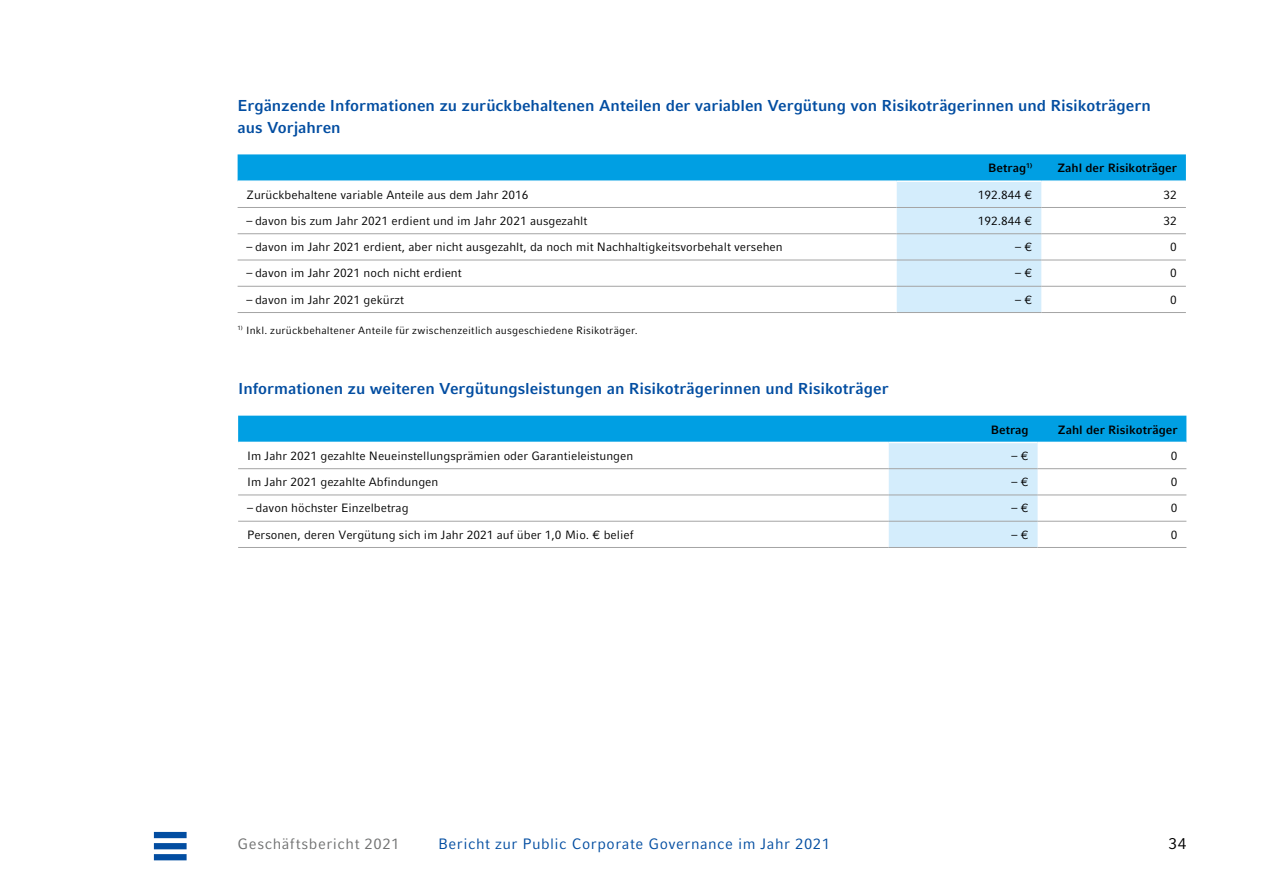
<style>
.page{position:relative;width:1263px;height:893px;background:#fff}
.page>*{position:absolute;margin:0;border:0;box-sizing:border-box;transform-origin:0 0}
._04_Headline_Absatz{font:700 15.75px/21.8px "Compatil Fact LT Pro";color:#024da1}
.t1{font:15.75px "Compatil Fact LT Pro";color:#000}
.t2{font:15px "Compatil Fact LT Pro";letter-spacing:.035em;color:#024da1}
.t3{font:15px "Compatil Fact LT Pro";letter-spacing:.035em;color:#6f7070}
._01_Tabelle_Text_reg{font:12px "Compatil Fact LT Pro";color:#000}
._04_Tabelle_Text_bol{font:700 12px "Compatil Fact LT Pro";color:#000}
._02_Tabelle_Text_reg{font:12px "Compatil Fact LT Pro";color:#000}
.Tabelle__Fußnote_CD{font:10.5px "Compatil Fact LT Pro";letter-spacing:.02em;color:#000}
</style>
<div class="page">
<svg style="left:238px;top:416px;width:948px;height:131px"></svg>
<hr style="left:238px;top:495px;width:651px;height:1px;background:#a4a4a4">
<hr style="left:889px;top:495px;width:148px;height:1px;background:#a4a4a4">
<hr style="left:1037px;top:495px;width:149px;height:1px;background:#a4a4a4">
<hr style="left:238px;top:521px;width:651px;height:1px;background:#a4a4a4">
<hr style="left:889px;top:521px;width:148px;height:1px;background:#a4a4a4">
<hr style="left:1037px;top:521px;width:149px;height:1px;background:#a4a4a4">
<hr style="left:238px;top:442px;width:651px;height:1px;background:#fff">
<hr style="left:889px;top:442px;width:148px;height:1px;background:#fff">
<hr style="left:1037px;top:442px;width:149px;height:1px;background:#fff">
<hr style="left:238px;top:468px;width:651px;height:1px;background:#a4a4a4">
<hr style="left:889px;top:468px;width:148px;height:1px;background:#a4a4a4">
<hr style="left:1037px;top:468px;width:149px;height:1px;background:#a4a4a4">
<hr style="left:238px;top:547px;width:651px;height:1px;background:#a4a4a4">
<hr style="left:889px;top:547px;width:148px;height:1px;background:#a4a4a4">
<hr style="left:1037px;top:547px;width:149px;height:1px;background:#a4a4a4">
<svg style="left:238px;top:154px;width:948px;height:158px"></svg>
<hr style="left:238px;top:233px;width:659px;height:1px;background:#a4a4a4">
<hr style="left:897px;top:233px;width:144px;height:1px;background:#a4a4a4">
<hr style="left:1041px;top:233px;width:145px;height:1px;background:#a4a4a4">
<hr style="left:238px;top:260px;width:659px;height:1px;background:#a4a4a4">
<hr style="left:897px;top:260px;width:144px;height:1px;background:#a4a4a4">
<hr style="left:1041px;top:260px;width:145px;height:1px;background:#a4a4a4">
<hr style="left:238px;top:286px;width:659px;height:1px;background:#a4a4a4">
<hr style="left:897px;top:286px;width:144px;height:1px;background:#a4a4a4">
<hr style="left:1041px;top:286px;width:145px;height:1px;background:#a4a4a4">
<hr style="left:238px;top:312px;width:659px;height:1px;background:#a4a4a4">
<hr style="left:897px;top:312px;width:144px;height:1px;background:#a4a4a4">
<hr style="left:1041px;top:312px;width:145px;height:1px;background:#a4a4a4">
<hr style="left:238px;top:180px;width:659px;height:2px;background:#fff">
<hr style="left:897px;top:180px;width:144px;height:2px;background:#fff">
<hr style="left:1041px;top:180px;width:145px;height:2px;background:#fff">
<hr style="left:238px;top:207px;width:659px;height:1px;background:#a5a5a5">
<hr style="left:897px;top:207px;width:144px;height:1px;background:#a5a5a5">
<hr style="left:1041px;top:207px;width:145px;height:1px;background:#a5a5a5">
<div style="left:154px;top:832px;width:33px;height:6px;background:#024da1"></div>
<div style="left:154px;top:854px;width:33px;height:6px;background:#024da1"></div>
<div style="left:154px;top:843px;width:33px;height:6px;background:#024da1"></div>
<p class="_04_Headline_Absatz" style="left:238px;top:95px;width:915px">Ergänzende Informationen zu zurückbehaltenen Anteilen der variablen Vergütung von Risikoträgerinnen und Risikoträgern aus Vorjahren</p>
<p class="_04_Tabelle_Text_bol" style="left:988px;top:161px;width:46px">Betrag<sup>1)</sup></p>
<p class="_04_Tabelle_Text_bol" style="left:1057px;top:161px;width:121px">Zahl der Risikoträger</p>
<p class="_01_Tabelle_Text_reg" style="left:247px;top:187px;width:284px">Zurückbehaltene variable Anteile aus dem Jahr 2016</p>
<p class="_02_Tabelle_Text_reg" style="left:978px;top:187px;width:56px">192.844 €</p>
<p class="_02_Tabelle_Text_reg" style="left:1163px;top:187px;width:15px">32</p>
<p class="_01_Tabelle_Text_reg" style="left:247px;top:214px;width:342px">– davon bis zum Jahr 2021 erdient und im Jahr 2021 ausgezahlt</p>
<p class="_02_Tabelle_Text_reg" style="left:978px;top:214px;width:56px">192.844 €</p>
<p class="_02_Tabelle_Text_reg" style="left:1163px;top:214px;width:15px">32</p>
<p class="_01_Tabelle_Text_reg" style="left:247px;top:240px;width:538px">– davon im Jahr 2021 erdient, aber nicht ausgezahlt, da noch mit Nachhaltigkeitsvorbehalt versehen</p>
<p class="_02_Tabelle_Text_reg" style="left:1015px;top:240px;width:19px">– €</p>
<p class="_02_Tabelle_Text_reg" style="left:1170px;top:240px;width:8px">0</p>
<p class="_01_Tabelle_Text_reg" style="left:247px;top:266px;width:217px">– davon im Jahr 2021 noch nicht erdient</p>
<p class="_02_Tabelle_Text_reg" style="left:1015px;top:266px;width:19px">– €</p>
<p class="_02_Tabelle_Text_reg" style="left:1170px;top:266px;width:8px">0</p>
<p class="_01_Tabelle_Text_reg" style="left:247px;top:292px;width:159px">– davon im Jahr 2021 gekürzt</p>
<p class="_02_Tabelle_Text_reg" style="left:1015px;top:292px;width:19px">– €</p>
<p class="_02_Tabelle_Text_reg" style="left:1170px;top:292px;width:8px">0</p>
<h4 class="Tabelle__Fußnote_CD" style="left:238px;top:324px;width:402px"><sup>1)</sup> Inkl. zurückbehaltener Anteile für zwischenzeitlich ausgeschiedene Risikoträger.</h4>
<p class="_04_Headline_Absatz" style="left:238px;top:378px;width:652px">Informationen zu weiteren Vergütungsleistungen an Risikoträgerinnen und Risikoträger</p>
<p class="_04_Tabelle_Text_bol" style="left:991px;top:422px;width:39px">Betrag</p>
<p class="_04_Tabelle_Text_bol" style="left:1058px;top:422px;width:121px">Zahl der Risikoträger</p>
<p class="_01_Tabelle_Text_reg" style="left:247px;top:449px;width:388px">Im Jahr 2021 gezahlte Neueinstellungsprämien oder Garantieleistungen</p>
<p class="_02_Tabelle_Text_reg" style="left:1011px;top:449px;width:19px">– €</p>
<p class="_02_Tabelle_Text_reg" style="left:1171px;top:449px;width:8px">0</p>
<p class="_01_Tabelle_Text_reg" style="left:247px;top:475px;width:193px">Im Jahr 2021 gezahlte Abfindungen</p>
<p class="_02_Tabelle_Text_reg" style="left:1011px;top:475px;width:19px">– €</p>
<p class="_02_Tabelle_Text_reg" style="left:1171px;top:475px;width:8px">0</p>
<p class="_01_Tabelle_Text_reg" style="left:247px;top:501px;width:163px">– davon höchster Einzelbetrag</p>
<p class="_02_Tabelle_Text_reg" style="left:1011px;top:501px;width:19px">– €</p>
<p class="_02_Tabelle_Text_reg" style="left:1171px;top:501px;width:8px">0</p>
<p class="_01_Tabelle_Text_reg" style="left:247px;top:527px;width:388px">Personen, deren Vergütung sich im Jahr 2021 auf über 1,0 Mio. € belief</p>
<p class="_02_Tabelle_Text_reg" style="left:1011px;top:527px;width:19px">– €</p>
<p class="_02_Tabelle_Text_reg" style="left:1171px;top:527px;width:8px">0</p>
<p class="t3" style="left:238px;top:835px;width:163px">Geschäftsbericht 2021</p>
<p class="t2" style="left:438px;top:835px;width:394px">Bericht zur Public Corporate Governance im Jahr 2021</p>
<h1 class="t1" style="left:1168px;top:834px;width:19px">34</h1>
</div>
